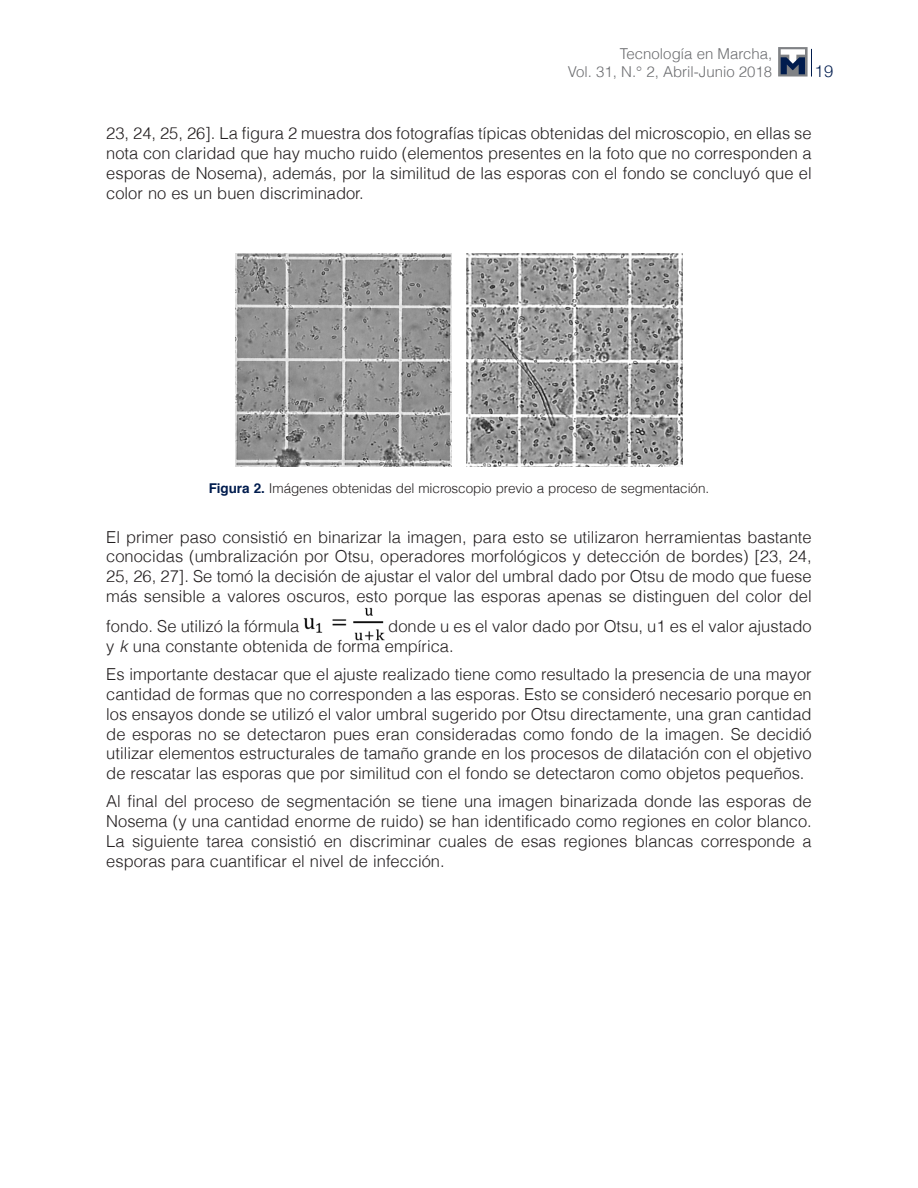
<style>
.page{position:relative;width:918px;height:1188px;background:#fff}
.page>*{position:absolute;margin:0;border:0;box-sizing:border-box;transform-origin:0 0}
._6texto{font:300 16.5px/19.8px "Helvetica";color:#231f20;text-align:justify}
.t1{font:300 16.5px "Helvetica Neue";color:#001c4e}
.t2{font:300 15px/18px "Helvetica";color:#6c6d70;text-align:right}
._9tituloscuadros{font:300 13.5px "Helvetica";letter-spacing:-.005em;color:#231f20}
.s1{font-weight:700;color:#001c4e}
.s2{font-style:italic}
</style>
<div class="page">
<svg style="left:811px;top:49px;width:1px;height:28px"></svg>
<svg style="left:778px;top:47px;width:30px;height:30px"></svg>
<svg style="left:781px;top:49px;width:24px;height:25px"></svg>
<img style="left:236px;top:253px;width:216px;height:214px">
<img style="left:467px;top:253px;width:215px;height:214px">
<img style="left:304px;top:607px;width:80px;height:34px">
<p class="t2" style="left:568px;top:44px;width:206px">Tecnología en Marcha,<br>Vol. 31, N.° 2, Abril-Junio 2018</p>
<p class="t1" style="left:815px;top:57px;width:20px">19</p>
<p class="_6texto" style="left:106px;top:123px;width:707px">23, 24, 25, 26]. La figura 2 muestra dos fotografías típicas obtenidas del microscopio, en ellas se nota con claridad que hay mucho ruido (elementos presentes en la foto que no corresponden a esporas de Nosema), además, por la similitud de las esporas con el fondo se concluyó que el color no es un buen discriminador.</p>
<p class="_9tituloscuadros" style="left:209px;top:477px;width:502px"><span class="s1">Figura 2.</span> Imágenes obtenidas del microscopio previo a proceso de segmentación.</p>
<p class="_6texto" style="left:106px;top:526px;width:707px">El primer paso consistió en binarizar la imagen, para esto se utilizaron herramientas bastante conocidas (umbralización por Otsu, operadores morfológicos y detección de bordes) [23, 24, 25, 26, 27]. Se tomó la decisión de ajustar el valor del umbral dado por Otsu de modo que fuese más sensible a valores oscuros, esto porque las esporas apenas se distinguen del color del</p>
<p class="_6texto" style="left:106px;top:615px;width:195px">fondo. Se utilizó la fórmula</p>
<p class="_6texto" style="left:106px;top:615px;width:707px;text-indent:282px">donde u es el valor dado por Otsu, u1 es el valor ajustado y <span class="s2">k</span> una constante obtenida de forma empírica.</p>
<p class="_6texto" style="left:106px;top:664px;width:707px">Es importante destacar que el ajuste realizado tiene como resultado la presencia de una mayor cantidad de formas que no corresponden a las esporas. Esto se consideró necesario porque en los ensayos donde se utilizó el valor umbral sugerido por Otsu directamente, una gran cantidad de esporas no se detectaron pues eran consideradas como fondo de la imagen. Se decidió utilizar elementos estructurales de tamaño grande en los procesos de dilatación con el objetivo de rescatar las esporas que por similitud con el fondo se detectaron como objetos pequeños.</p>
<p class="_6texto" style="left:106px;top:791px;width:707px">Al final del proceso de segmentación se tiene una imagen binarizada donde las esporas de Nosema (y una cantidad enorme de ruido) se han identificado como regiones en color blanco.<br>La siguiente tarea consistió en discriminar cuales de esas regiones blancas corresponde a esporas para cuantificar el nivel de infección.</p>
</div>
